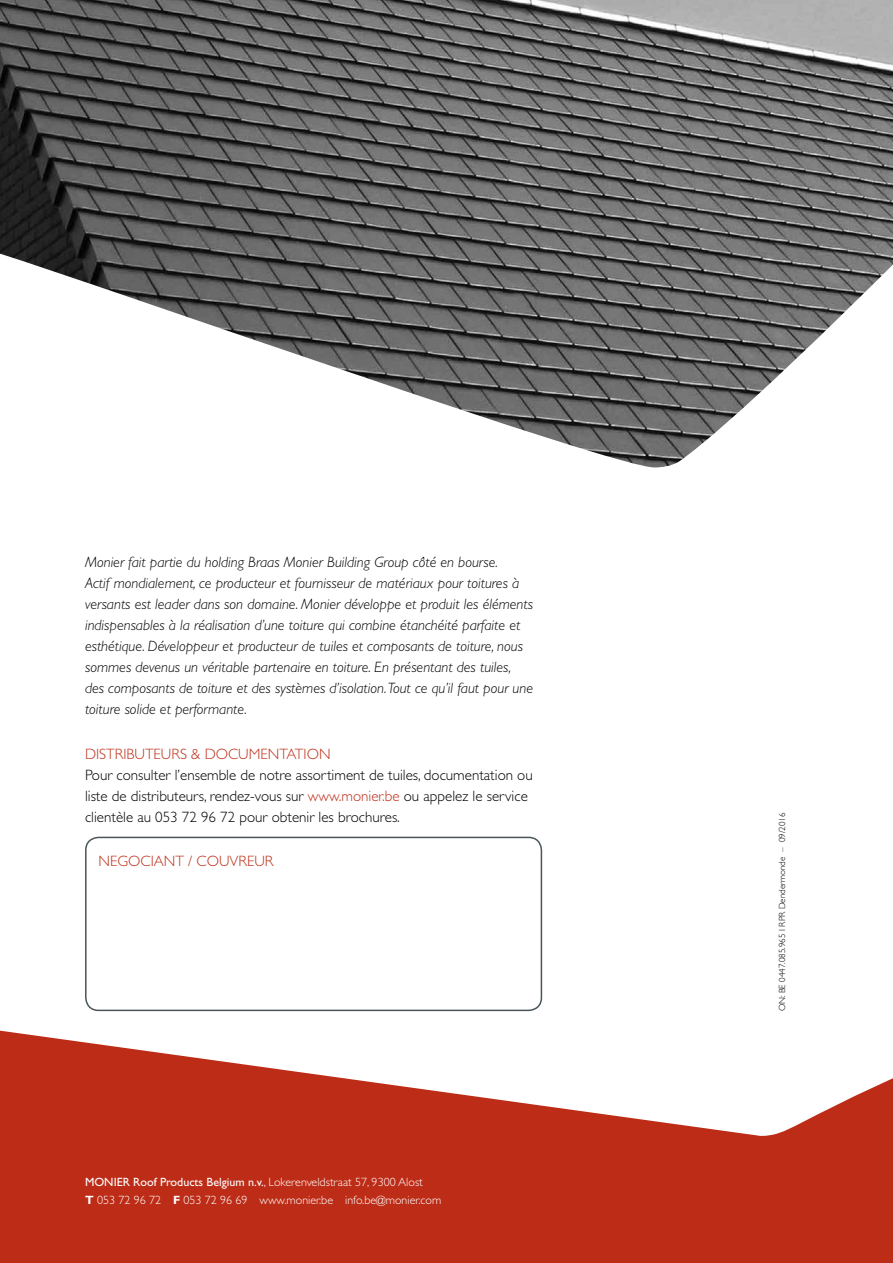
<style>
.page{position:relative;width:893px;height:1263px;background:#fff}
.page>*{position:absolute;margin:0;border:0;box-sizing:border-box;transform-origin:0 0}
.t1{font:italic 300 15px/21px "Gill Sans Std";color:#000}
.t2{font:300 15px/21px "Gill Sans Std";color:#000}
.t3{font:300 15px "Gill Sans Std";color:#be301a}
.t4{font:300 12px/18px "Gill Sans Std";color:#fff}
.t5{font:300 9px "Gill Sans Std";color:#000}
.s1{color:#be301a}
.s2{font-weight:400}
.s3{font-weight:700}
</style>
<div class="page">
<svg style="left:0;top:1030px;width:893px;height:233px;fill:#bd2c16"></svg>
<img style="left:0;top:0;width:893px;height:467px">
<div style="left:85px;top:837px;width:457px;height:174px;border:2px solid #4a555a;border-radius:13px"></div>
<p class="t1" style="left:85px;top:552px;width:450px">Monier fait partie du holding Braas Monier Building Group côté en bourse.<br>Actif mondialement, ce producteur et fournisseur de matériaux pour toitures à versants est leader dans son domaine. Monier développe et produit les éléments indispensables à la réalisation d’une toiture qui combine étanchéité parfaite et esthétique. Développeur et producteur de tuiles et composants de toiture, nous sommes devenus un véritable partenaire en toiture. En présentant des tuiles, des composants de toiture et des systèmes d’isolation. Tout ce qu’il faut pour une toiture solide et performante.</p>
<p class="t3" style="left:85px;top:746px;width:247px">DISTRIBUTEURS &amp; DOCUMENTATION</p>
<p class="t2" style="left:85px;top:765px;width:449px">Pour consulter l’ensemble de notre assortiment de tuiles, documentation ou liste de distributeurs, rendez-vous sur <span class="s1">www.monier.be</span> ou appelez le service clientèle au 053 72 96 72 pour obtenir les brochures.</p>
<p class="t3" style="left:99px;top:853px;width:176px">NEGOCIANT / COUVREUR</p>
<p class="t4" style="left:85px;top:1173px;width:358px"><span class="s2">MONIER Roof Products Belgium n.v.</span>, Lokerenveldstraat 57, 9300 Alost<br><span class="s3">T</span> 053 72 96 72 <span class="s3">F</span> 053 72 96 69 www.monier.be info.be@monier.com</p>
<p class="t5" style="left:777px;top:1011px;width:200px;rotate:-90deg">ON: BE 0447.085.965 I RPR Dendermonde – 09/2016</p>
</div>
